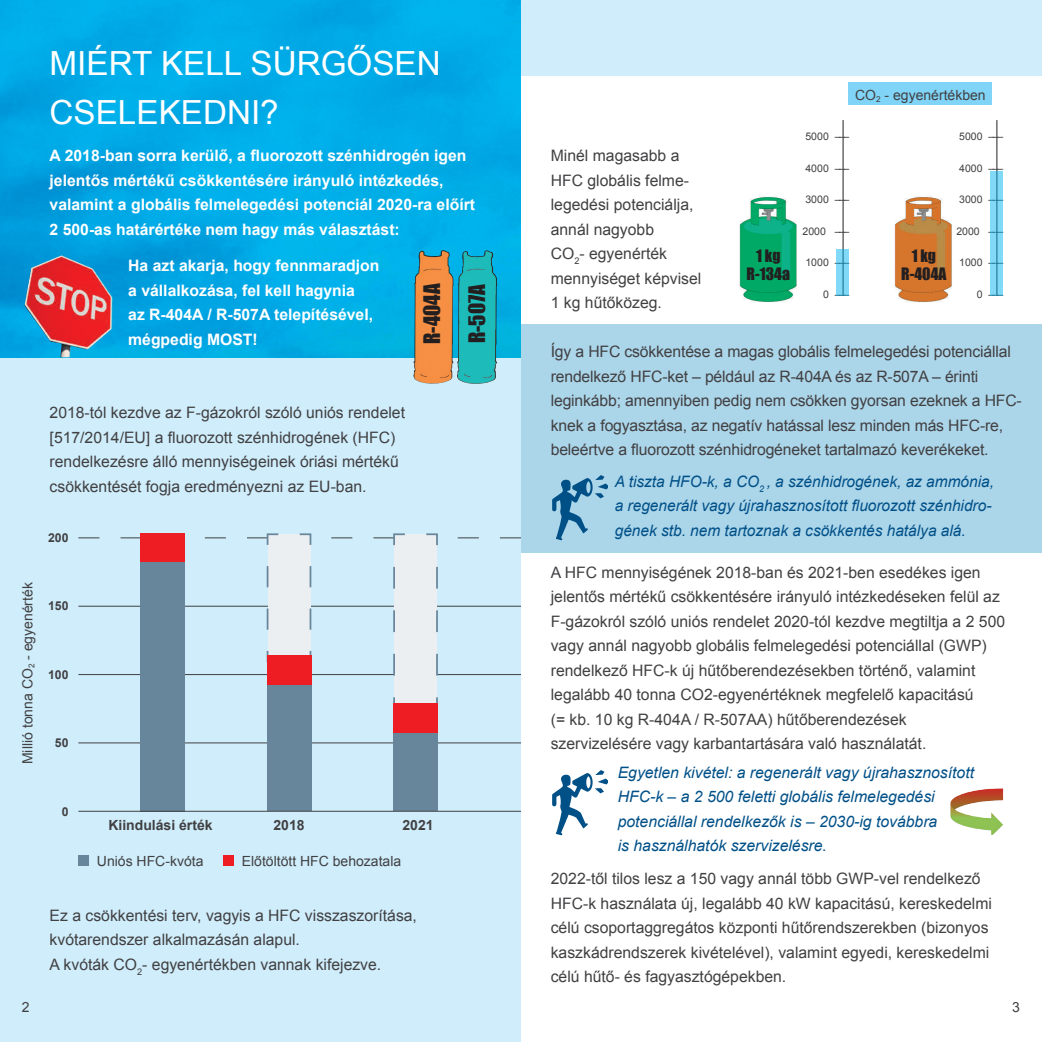
<style>
.page{position:relative;width:1042px;height:1042px;background:#fff}
.page>*{position:absolute;margin:0;border:0;box-sizing:border-box;transform-origin:0 0}
.t1{font:33.25px/49px "Arial";color:#fff}
.t2{font:21px/45px "Impact";color:#231f20}
.t3{font:15.75px/24.5px "Arial";color:#414042}
.t4{font:italic 15.75px/24.5px "Arial";color:#005088}
.t5{font:700 15.75px/24.5px "Arial";color:#fff}
.t6{font:15.75px/18.9px "Impact";color:#231f20;text-align:center}
.t7{font:14px "Arial";color:#414042}
.t8{font:700 14px "Arial";color:#414042}
.t9{font:700 12.25px "Arial";color:#414042}
.t10{font:10.5px "Arial";color:#414042}
</style>
<div class="page">
<div style="left:0;top:330px;width:521px;height:712px;background:#cfedfb"></div>
<div style="left:521px;top:324px;width:521px;height:229px;background:#abd5e9"></div>
<img style="left:0;top:0;width:521px;height:357px">
<img style="left:709px;top:75px;width:333px;height:227px">
<hr style="left:78px;top:742px;width:443px;height:1px;background:#414042">
<div style="left:78px;top:854px;width:11px;height:11px;background:#68869b"></div>
<div style="left:223px;top:854px;width:11px;height:11px;background:#ee1d23"></div>
<div style="left:140px;top:562px;width:45px;height:249px;background:#68869b"></div>
<div style="left:393px;top:703px;width:45px;height:108px;background:#68869b"></div>
<svg style="left:78px;top:533px;width:443px;height:177px"></svg>
<div style="left:267px;top:655px;width:44px;height:156px;background:#68869b"></div>
<img style="left:552px;top:475px;width:56px;height:66px">
<div style="left:848px;top:82px;width:144px;height:22px;background:#80d4f7"></div>
<hr style="left:843px;top:120px;width:1px;height:176px;background:#231f20">
<svg style="left:836px;top:250px;width:13px;height:46px"></svg>
<hr style="left:996px;top:120px;width:1px;height:176px;background:#231f20">
<svg style="left:990px;top:171px;width:13px;height:124px;background:#77d0ee"></svg>
<img style="left:25px;top:255px;width:88px;height:102px">
<img style="left:413px;top:250px;width:41px;height:134px">
<img style="left:457px;top:250px;width:40px;height:134px">
<div style="left:267px;top:655px;width:45px;height:30px;background:#ee1d23"></div>
<div style="left:393px;top:703px;width:45px;height:29px;background:#ee1d23"></div>
<div style="left:521px;top:0;width:521px;height:75px;background:#cfedfb"></div>
<img style="left:950px;top:788px;width:54px;height:47px">
<img style="left:552px;top:770px;width:56px;height:66px">
<hr style="left:78px;top:811px;width:443px;height:1px;background:#414042">
<h1 class="t1" style="left:50px;top:39px;width:393px">MIÉRT KELL SÜRGŐSEN<br>CSELEKEDNI?</h1>
<p class="t7" style="left:855px;top:86px;width:132px">CO<sub>2</sub> - egyenértékben</p>
<p class="t7" style="left:18px;top:764px;width:183px;rotate:-90deg">Millió tonna CO<sub>2</sub> - egyenérték</p>
<p class="t10" style="left:805px;top:130px;width:45px">5000 –––</p>
<p class="t10" style="left:805px;top:161px;width:45px">4000 –––</p>
<p class="t10" style="left:805px;top:193px;width:45px">3000 –––</p>
<p class="t10" style="left:802px;top:224px;width:48px">2000 –––</p>
<p class="t10" style="left:805px;top:256px;width:45px">1000 –––</p>
<p class="t10" style="left:823px;top:287px;width:28px">0 –––</p>
<p class="t10" style="left:959px;top:130px;width:45px">5000 –––</p>
<p class="t10" style="left:959px;top:161px;width:45px">4000 –––</p>
<p class="t10" style="left:959px;top:193px;width:45px">3000 –––</p>
<p class="t10" style="left:956px;top:224px;width:48px">2000 –––</p>
<p class="t10" style="left:959px;top:256px;width:45px">1000 –––</p>
<p class="t10" style="left:977px;top:287px;width:28px">0 –––</p>
<p class="t5" style="left:50px;top:144px;width:427px">A 2018-ban sorra kerülő, a fluorozott szénhidrogén igen jelentős mértékű csökkentésére irányuló intézkedés, valamint a globális felmelegedési potenciál 2020-ra előírt 2 500-as határértéke nem hagy más választást:</p>
<p class="t3" style="left:551px;top:143px;width:152px">Minél magasabb a<br>HFC globális felme&shy;legedési potenciálja, annál nagyobb<br>CO<sub>2</sub>- egyenérték mennyiséget képvisel<br>1 kg hűtőközeg.</p>
<p class="t6" style="left:746px;top:245px;width:45px">1 kg<br>R-134a</p>
<p class="t6" style="left:901px;top:245px;width:47px">1 kg<br>R-404A</p>
<p class="t5" style="left:128px;top:254px;width:253px">Ha azt akarja, hogy fennmaradjon a vállalkozása, fel kell hagynia<br>az R-404A / R-507A telepítésével, mégpedig MOST!</p>
<h2 class="t2" style="left:409px;top:344px;width:62px;rotate:-90deg">R-404A<br>R-507A</h2>
<p class="t3" style="left:551px;top:339px;width:472px">Így a HFC csökkentése a magas globális felmelegedési potenciállal rendelkező HFC-ket – például az R-404A és az R-507A – érinti leginkább; amennyiben pedig nem csökken gyorsan ezeknek a HFC&shy;knek a fogyasztása, az negatív hatással lesz minden más HFC-re, beleértve a fluorozott szénhidrogéneket tartalmazó keverékeket.</p>
<p class="t3" style="left:50px;top:401px;width:357px">2018-tól kezdve az F-gázokról szóló uniós rendelet [517/2014/EU] a fluorozott szénhidrogének (HFC) rendelkezésre álló mennyiségeinek óriási mértékű csökkentését fogja eredményezni az EU-ban.</p>
<p class="t4" style="left:615px;top:469px;width:381px">A tiszta HFO-k, a CO<sub>2</sub> , a szénhidrogének, az ammónia, a regenerált vagy újrahasznosított fluorozott szénhidro&shy;gének stb. nem tartoznak a csökkentés hatálya alá.</p>
<p class="t9" style="left:48px;top:529px;width:22px">200</p>
<p class="t9" style="left:48px;top:598px;width:22px">150</p>
<p class="t9" style="left:48px;top:666px;width:22px">100</p>
<p class="t9" style="left:55px;top:735px;width:15px">50</p>
<p class="t9" style="left:62px;top:803px;width:8px">0</p>
<p class="t8" style="left:108px;top:816px;width:106px">Kiindulási érték</p>
<p class="t8" style="left:273px;top:816px;width:33px">2018</p>
<p class="t8" style="left:402px;top:816px;width:33px">2021</p>
<p class="t7" style="left:97px;top:851px;width:108px">Uniós HFC-kvóta</p>
<p class="t7" style="left:242px;top:851px;width:161px">Előtöltött HFC behozatala</p>
<p class="t3" style="left:50px;top:903px;width:369px">Ez a csökkentési terv, vagyis a HFC visszaszorítása, kvótarendszer alkalmazásán alapul.<br>A kvóták CO<sub>2</sub>- egyenértékben vannak kifejezve.</p>
<p class="t3" style="left:551px;top:560px;width:456px">A HFC mennyiségének 2018-ban és 2021-ben esedékes igen jelentős mértékű csökkentésére irányuló intézkedéseken felül az F-gázokról szóló uniós rendelet 2020-tól kezdve megtiltja a 2 500 vagy annál nagyobb globális felmelegedési potenciállal (GWP) rendelkező HFC-k új hűtőberendezésekben történő, valamint legalább 40 tonna CO2-egyenértéknek megfelelő kapacitású<br>(= kb. 10 kg R-404A / R-507AA) hűtőberendezések szervizelésére vagy karbantartására való használatát.</p>
<p class="t4" style="left:618px;top:760px;width:358px">Egyetlen kivétel: a regenerált vagy újrahasznosított HFC-k – a 2 500 feletti globális felmelegedési potenciállal rendelkezők is – 2030-ig továbbra<br>is használhatók szervizelésre.</p>
<p class="t3" style="left:551px;top:866px;width:443px">2022-től tilos lesz a 150 vagy annál több GWP-vel rendelkező HFC-k használata új, legalább 40 kW kapacitású, kereskedelmi célú csoportaggregátos központi hűtőrendszerekben (bizonyos kaszkádrendszerek kivételével), valamint egyedi, kereskedelmi célú hűtő- és fagyasztógépekben.</p>
<p class="t7" style="left:22px;top:998px;width:9px">2</p>
<p class="t7" style="left:1012px;top:998px;width:9px">3</p>
</div>
